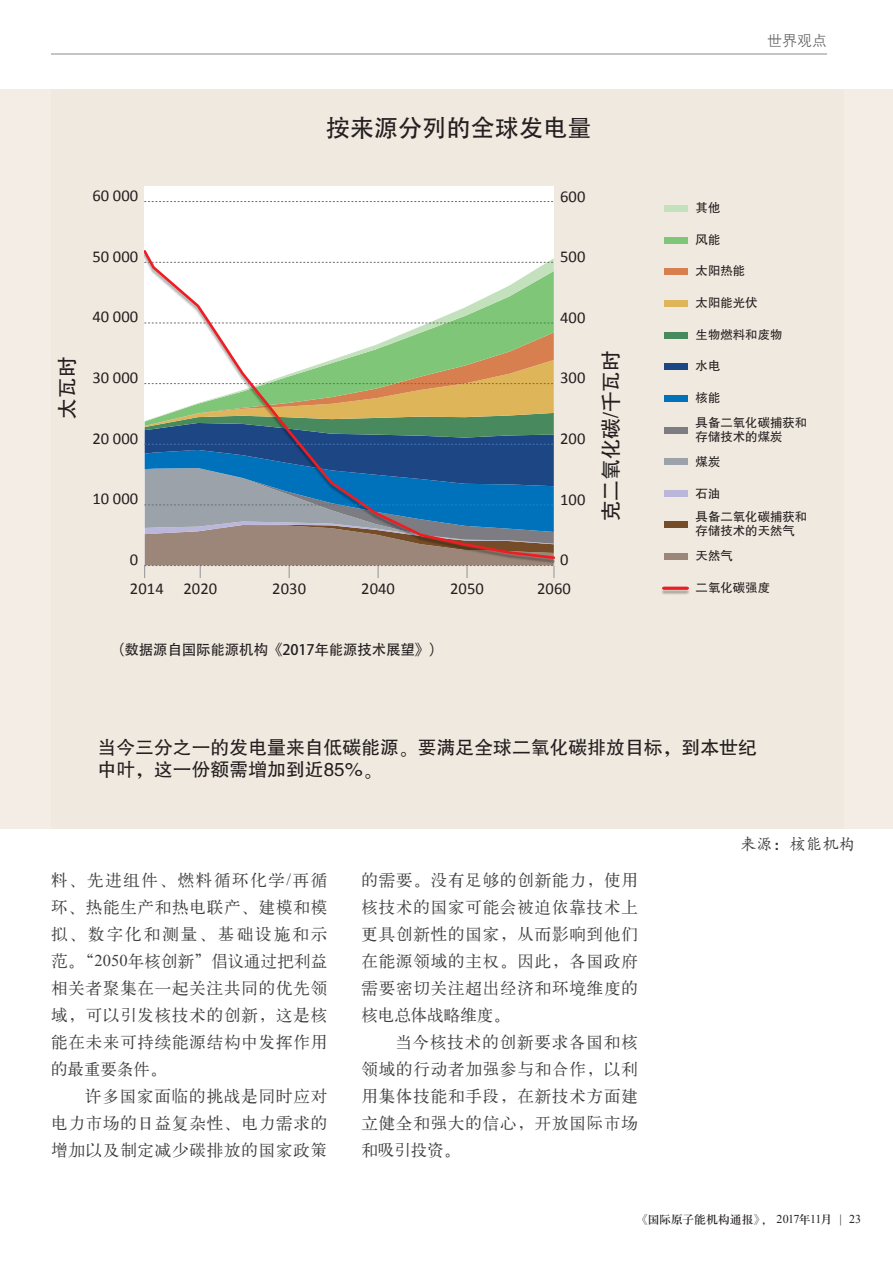
<style>
.page{position:relative;width:893px;height:1263px;background:#fff}
.page>*{position:absolute;margin:0;border:0;box-sizing:border-box;transform-origin:0 0}
.t1{font:24.15px "Univers LT Std Bold G Bpc EUC H";color:#231f20}
.t2{font:20.7px "FZHTK GBK1 0";color:#231f20}
.t3{font:18.9px/22.6px "FZHTK GBK1 0";color:#231f20}
.t4{font:16.5px/27px "H Ya 1 gj";letter-spacing:.05em;color:#3e3e3f;text-align:justify}
.t5{font:16.5px "Calibri";color:#231f20}
.t6{font:16.5px "H Yc 1 gj";color:#3e3e3f}
.t7{font:15px "H Yg 2 gj";color:#636366}
.t8{font:14.55px "Univers LT Std Cn Obl G Bpc EUC H";letter-spacing:-.01em;color:#231f20}
.t9{font:12.45px/24.9px "FZHTK GBK1 0";color:#231f20}
.t10{font:12px "H Ya 3 gj";letter-spacing:-.015em;color:#231f20}
.s1{font-family:"H Ya 4 gj"}
.s2{font-family:"FZHTK GBK1 0"}
.s3{font-family:"Times New Roman"}
.s4{font-family:"Koz Min Pr 6 N"}
</style>
<div class="page">
<div style="left:0;top:89px;width:893px;height:739px;background:#f4ede5"></div>
<div style="left:51px;top:89px;width:792px;height:739px;background:#f0e9df"></div>
<div style="left:145px;top:186px;width:409px;height:379px;background:#fff"></div>
<svg style="left:145px;top:250px;width:410px;height:311px"></svg>
<div style="left:664px;top:205px;width:23px;height:7px;background:#c3e1bc"></div>
<div style="left:664px;top:237px;width:23px;height:7px;background:#7fc678"></div>
<div style="left:664px;top:269px;width:23px;height:6px;background:#d87f4f"></div>
<div style="left:664px;top:300px;width:23px;height:7px;background:#dfb55a"></div>
<div style="left:664px;top:332px;width:23px;height:6px;background:#488a5e"></div>
<div style="left:664px;top:363px;width:23px;height:7px;background:#1c4784"></div>
<div style="left:664px;top:395px;width:23px;height:7px;background:#0072bc"></div>
<div style="left:664px;top:427px;width:23px;height:6px;background:#7c7c82"></div>
<div style="left:664px;top:458px;width:23px;height:7px;background:#9ca2a9"></div>
<div style="left:664px;top:490px;width:23px;height:7px;background:#bbb7da"></div>
<div style="left:664px;top:521px;width:23px;height:7px;background:#744c27"></div>
<div style="left:664px;top:553px;width:23px;height:7px;background:#9b8679"></div>
<img style="left:662px;top:587px;width:27px;height:8px">
<hr style="left:664px;top:587px;width:23px;height:2px;background:#ee1d23">
<svg style="left:145px;top:201px;width:409px;height:1px"></svg>
<svg style="left:145px;top:262px;width:409px;height:1px"></svg>
<svg style="left:145px;top:322px;width:409px;height:1px"></svg>
<svg style="left:144px;top:332px;width:410px;height:246px"></svg>
<hr style="left:51px;top:54px;width:776px;height:1px;background:#636366">
<h1 class="t1" style="left:326px;top:114px;width:267px">按来源分列的全球发电量</h1>
<p class="t5" style="left:92px;top:185px;width:47px">60 000</p>
<p class="t5" style="left:92px;top:246px;width:47px">50 000</p>
<p class="t5" style="left:560px;top:186px;width:27px">600</p>
<p class="t5" style="left:560px;top:246px;width:27px">500</p>
<p class="t2" style="left:56px;top:418px;width:64px;rotate:-90deg">太瓦时</p>
<p class="t5" style="left:92px;top:307px;width:47px">40 000</p>
<p class="t5" style="left:560px;top:307px;width:27px">400</p>
<p class="t5" style="left:92px;top:367px;width:47px">30 000</p>
<p class="t5" style="left:560px;top:368px;width:27px">300</p>
<p class="t5" style="left:92px;top:428px;width:47px">20 000</p>
<p class="t5" style="left:560px;top:428px;width:27px">200</p>
<p class="t5" style="left:92px;top:488px;width:47px">10 000</p>
<p class="t5" style="left:560px;top:489px;width:27px">100</p>
<p class="t5" style="left:130px;top:549px;width:10px">0</p>
<p class="t5" style="left:560px;top:549px;width:10px">0</p>
<p class="t5" style="left:130px;top:578px;width:89px">2014 2020</p>
<p class="t5" style="left:272px;top:578px;width:35px">2030</p>
<p class="t5" style="left:361px;top:578px;width:35px">2040</p>
<p class="t5" style="left:450px;top:578px;width:35px">2050</p>
<p class="t5" style="left:537px;top:578px;width:35px">2060</p>
<p class="t2" style="left:599px;top:521px;width:173px;rotate:-90deg">克二氧化碳/千瓦时</p>
<p class="t8" style="left:110px;top:641px;width:335px">（数据源自国际能源机构《2017年能源技术展望》）</p>
<p class="t7" style="left:767px;top:33px;width:62px">世界观点</p>
<p class="t9" style="left:696px;top:195px;width:26px">其他</p>
<p class="t9" style="left:696px;top:227px;width:26px">风能</p>
<p class="t9" style="left:696px;top:259px;width:51px">太阳热能</p>
<p class="t9" style="left:696px;top:290px;width:64px">太阳能光伏</p>
<p class="t9" style="left:696px;top:322px;width:88px">生物燃料和废物</p>
<p class="t9" style="left:696px;top:354px;width:26px">水电</p>
<p class="t9" style="left:696px;top:385px;width:113px">核能<br>具备二氧化碳捕获和</p>
<p class="t9" style="left:696px;top:425px;width:88px">存储技术的煤炭煤炭</p>
<p class="t9" style="left:696px;top:482px;width:113px;line-height:22.8px">石油<br>具备二氧化碳捕获和</p>
<p class="t9" style="left:696px;top:518px;width:101px">存储技术的天然气天然气</p>
<p class="t9" style="left:696px;top:575px;width:76px">二氧化碳强度</p>
<p class="t3" style="left:98px;top:736px;width:661px">当今三分之一的发电量来自低碳能源<span class="s1">。</span>要满足全球二氧化碳排放目标<span class="s1">，</span>到本世纪中叶<span class="s1">，</span>这一份额需增加到近85％<span class="s1">。</span></p>
<p class="t6" style="left:740px;top:836px;width:117px">来源<span class="s2">：</span>核能机构</p>
<p class="t4" style="left:51px;top:867px;width:278px">料、先进组件、燃料循环化学<span class="s3">/</span>再循环、热能生产和热电联产、建模和模拟、数字化和测量、基础设施和示范。“<span class="s3">2050</span>年核创新”倡议通过把利益相关者聚集在一起关注共同的优先领域，可以引发核技术的创新，这是核能在未来可持续能源结构中发挥作用的最重要条件。</p>
<p class="t4" style="left:51px;top:1083px;width:278px;text-indent:34px">许多国家面临的挑战是同时应对电力市场的日益复杂性、电力需求的增加以及制定减少碳排放的国家政策</p>
<p class="t4" style="left:361px;top:867px;width:278px">的需要。没有足够的创新能力，使用核技术的国家可能会被迫依靠技术上更具创新性的国家，从而影响到他们在能源领域的主权。因此，各国政府需要密切关注超出经济和环境维度的核电总体战略维度。</p>
<p class="t4" style="left:361px;top:1029px;width:278px;text-indent:34px">当今核技术的创新要求各国和核领域的行动者加强参与和合作，以利用集体技能和手段，在新技术方面建立健全和强大的信心，开放国际市场和吸引投资。</p>
<p class="t10" style="left:636px;top:1213px;width:227px"><span class="s4">《</span>国际原子能机构通报<span class="s4">》，</span> <span class="s3">2017</span>年<span class="s3">11</span>月 <span class="s3">| 23</span></p>
</div>
